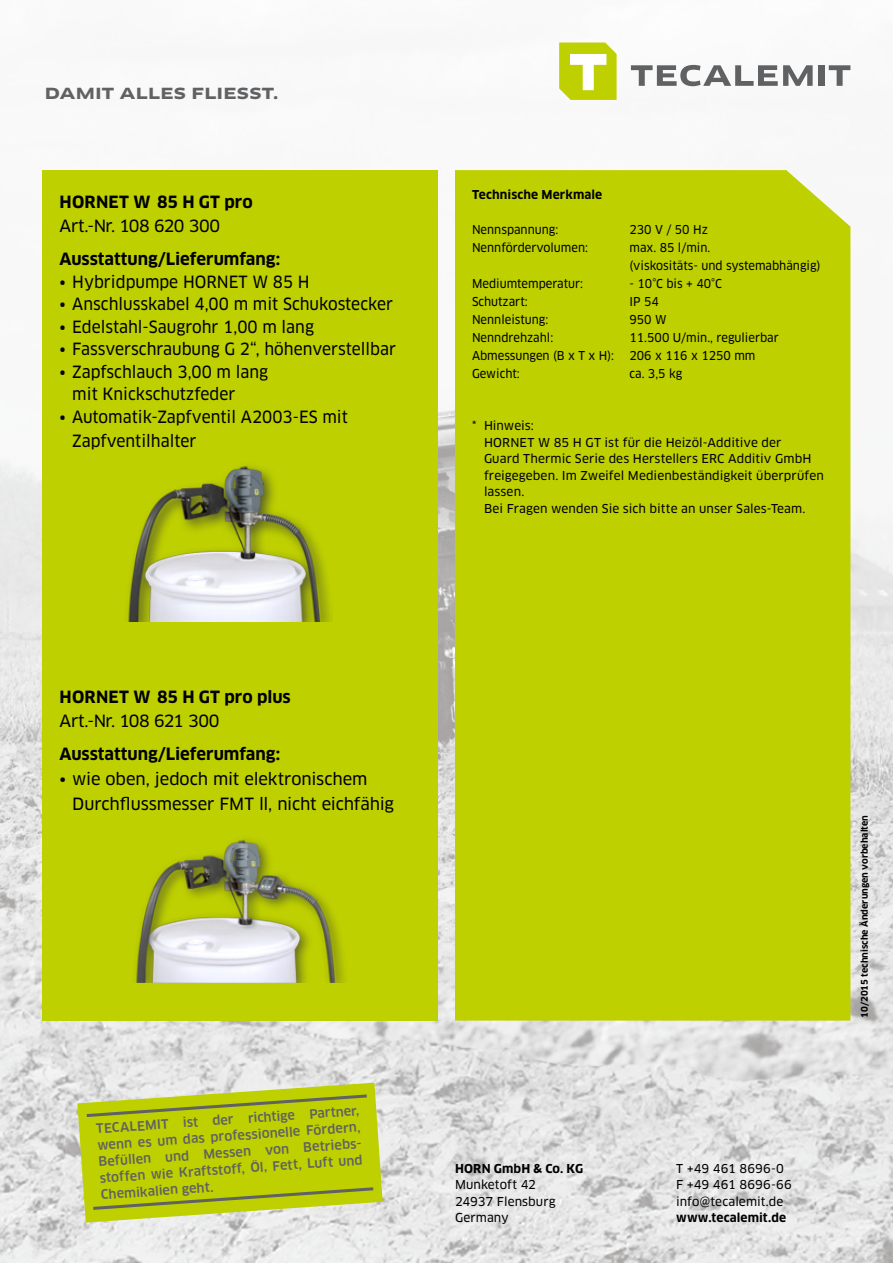
<style>
.page{position:relative;width:893px;height:1263px;background:#fff}
.page>*{position:absolute;margin:0;border:0;box-sizing:border-box;transform-origin:0 0}
.t1{font:16.5px/22.5px "Clan OT News";color:#000;scale:.95 1}
.t2{font:700 16.5px "Clan OT";color:#000}
.t3{font:16.5px/24.8px "Clan OT News";color:#000}
.t4{font:16.5px "Clan OT News";letter-spacing:-.025em;color:#000}
.t5{font:700 15px "Clan OT Extd";letter-spacing:.01em;color:#5f6162}
.t6{font:500 12.75px/16.5px "Clan OT";color:#5f6162;text-align:justify}
.t7{font:12px/16.5px "Clan OT News";color:#000}
.t8{font:12px/18px "Clan OT News";color:#000;scale:.95 1}
.t9{font:700 12px "Clan OT";letter-spacing:.01em;color:#000}
.t10{font:700 9px "Clan OT";color:#000}
</style>
<div class="page">
<img style="left:0;top:42px;width:893px;height:1221px">
<svg style="left:77px;top:1083px;width:306px;height:139px;background:#c0ce29"></svg>
<div style="left:43px;top:170px;width:395px;height:850px;background:#bed000"></div>
<div style="left:455px;top:170px;width:395px;height:850px;background:#bed000"></div>
<img style="left:128px;top:465px;width:202px;height:157px">
<img style="left:136px;top:839px;width:208px;height:144px">
<svg style="left:631px;top:65px;width:182px;height:21px"></svg>
<div style="left:818px;top:65px;width:6px;height:21px;background:#5f6162"></div>
<svg style="left:829px;top:65px;width:21px;height:21px"></svg>
<svg style="left:559px;top:43px;width:58px;height:57px"></svg>
<p class="t5" style="left:45px;top:84px;width:192px">DAMIT ALLES FLIESST</p>
<p class="t5" style="left:273px;top:84px;width:7px">.</p>
<h1 class="t2" style="left:60px;top:192px;width:25px">Horn</h1>
<h1 class="t2" style="left:109px;top:192px;width:146px">et W 85 H GT pro</h1>
<h1 class="t4" style="left:60px;top:216px;width:162px">Art.-Nr. 108 620 300</h1>
<h1 class="t2" style="left:60px;top:250px;width:222px">Ausstattung/Lieferumfang:</h1>
<h1 class="t1" style="left:60px;top:271px;width:265px">• Hybridpumpe HORNET W 85 H</h1>
<h1 class="t1" style="left:60px;top:293px;width:353px">• Anschlusskabel 4,00 m mit Schukostecker</h1>
<h1 class="t1" style="left:60px;top:316px;width:269px">• Edelstahl-Saugrohr 1,00 m lang</h1>
<h1 class="t1" style="left:60px;top:338px;width:356px">• Fassverschraubung G 2“, höhenverstellbar</h1>
<h1 class="t1" style="left:72px;top:361px;width:208px;text-indent:-13px">• Zapfschlauch 3,00 m lang mit Knickschutzfeder</h1>
<h1 class="t1" style="left:72px;top:405px;width:292px;line-height:24px;text-indent:-13px">• Automatik-Zapfventil A2003-ES mit<br>Zapfventilhalter</h1>
<p class="t9" style="left:472px;top:188px;width:132px">Technische Merkmale</p>
<p class="t8" style="left:472px;top:220px;width:92px">Nennspannung:</p>
<p class="t8" style="left:629px;top:220px;width:84px">230 V / 50 Hz</p>
<p class="t8" style="left:472px;top:238px;width:124px">Nennfördervolumen:</p>
<p class="t8" style="left:629px;top:238px;width:202px">max. 85 l/min.<br>(viskositäts- und systemabhängig)</p>
<p class="t8" style="left:472px;top:274px;width:119px">Mediumtemperatur:</p>
<p class="t8" style="left:629px;top:274px;width:99px">- 10°C bis + 40°C</p>
<p class="t8" style="left:472px;top:292px;width:60px">Schutzart:</p>
<p class="t8" style="left:629px;top:292px;width:32px">IP 54</p>
<p class="t8" style="left:472px;top:310px;width:82px">Nennleistung:</p>
<p class="t8" style="left:629px;top:310px;width:41px">950 W</p>
<p class="t8" style="left:472px;top:328px;width:87px">Nenndrehzahl:</p>
<p class="t8" style="left:629px;top:328px;width:159px">11.500 U/min., regulierbar</p>
<p class="t8" style="left:472px;top:346px;width:151px">Abmessungen (B x T x H):</p>
<p class="t8" style="left:629px;top:346px;width:134px">206 x 116 x 1250 mm</p>
<p class="t8" style="left:472px;top:364px;width:52px">Gewicht:</p>
<p class="t8" style="left:629px;top:364px;width:57px">ca. 3,5 kg</p>
<p class="t7" style="left:484px;top:418px;width:341px;text-indent:-12px">* Hinweis:<br>HORNET W 85 H GT ist für die Heizöl-Additive der<br>Guard Thermic Serie des Herstellers ERC Additiv GmbH freigegeben. Im Zweifel Medienbeständigkeit überprüfen lassen.<br>Bei Fragen wenden Sie sich bitte an unser Sales-Team.</p>
<h1 class="t2" style="left:60px;top:687px;width:25px">Horn</h1>
<h1 class="t2" style="left:109px;top:687px;width:184px">et W 85 H GT pro plus</h1>
<h1 class="t4" style="left:60px;top:711px;width:162px">Art.-Nr. 108 621 300</h1>
<h1 class="t2" style="left:60px;top:745px;width:222px">Ausstattung/Lieferumfang:</h1>
<h1 class="t3" style="left:72px;top:767px;width:323px;text-indent:-13px">• wie oben, jedoch mit elektronischem<br>Durchflussmesser FMT ll, nicht eichfähig</h1>
<p class="t6" style="left:96px;top:1121px;width:266px;text-indent:87px;rotate:-4deg">ist der richtige Partner, wenn es um das professionelle Fördern, Befüllen und Messen von Betriebs&shy;stoffen wie Kraftstoff, Öl, Fett, Luft und Chemikalien geht.</p>
<p class="t6" style="left:96px;top:1121px;width:71px;rotate:-4deg">Tecalemit</p>
<p class="t9" style="left:455px;top:1161px;width:130px">HORN GmbH &amp; Co. KG</p>
<p class="t7" style="left:455px;top:1177px;width:102px">Munketoft 42<br>24937 Flensburg<br>Germany</p>
<p class="t7" style="left:676px;top:1160px;width:117px">T +49 461 8696-0<br>F +49 461 8696-66 info@tecalemit.de</p>
<p class="t9" style="left:676px;top:1211px;width:112px">www.tecalemit.de</p>
<p class="t10" style="left:859px;top:1018px;width:204px;rotate:-90deg">10/2015 technische Änderungen vorbehalten</p>
</div>
